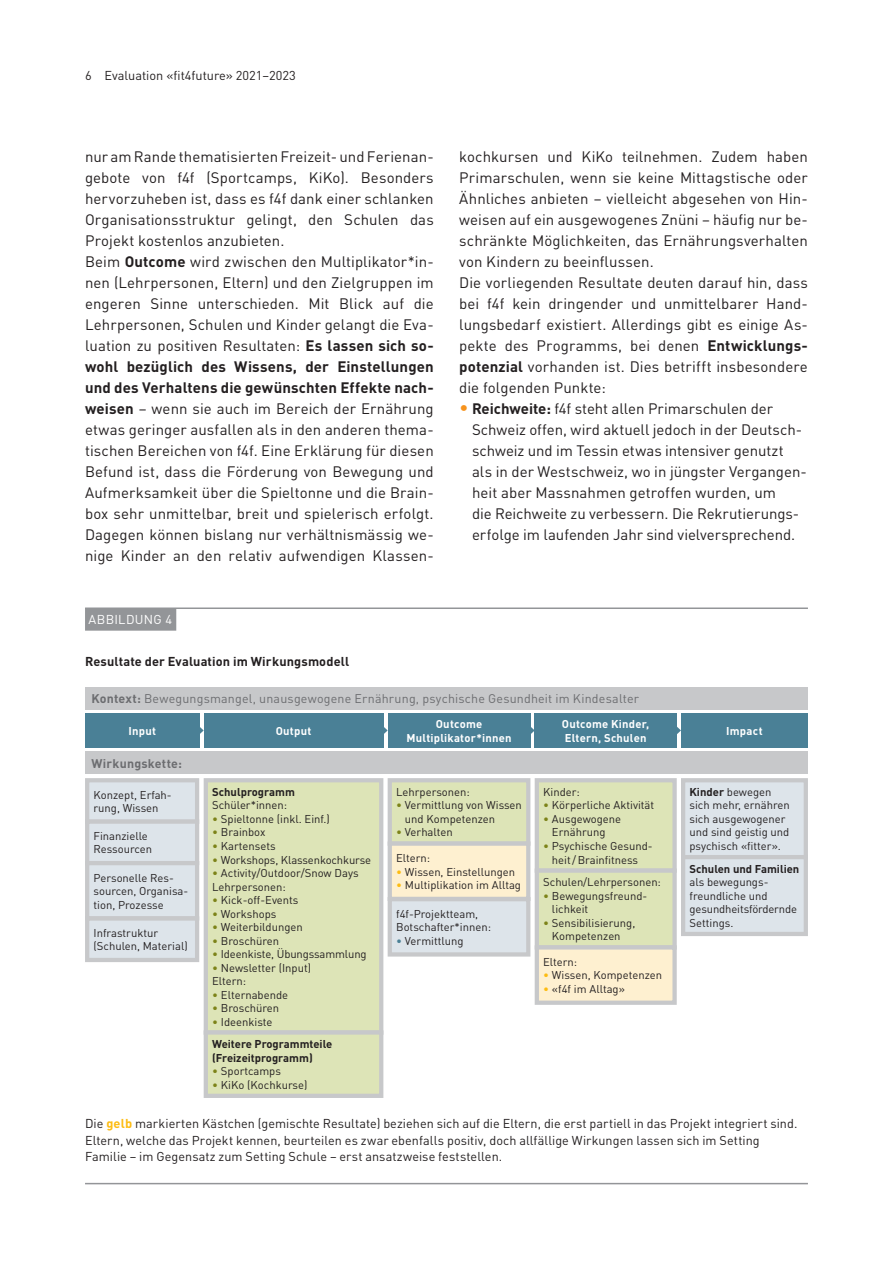
<style>
.page{position:relative;width:893px;height:1263px;background:#fff}
.page>*{position:absolute;margin:0;border:0;box-sizing:border-box;transform-origin:0 0}
.t1{font:15px/21px "DIN Pro";letter-spacing:.005em;color:#231f20}
.t2{font:12.75px/16.5px "DIN Pro";color:#231f20}
.t3{font:700 12.75px "DIN Pro";letter-spacing:.01em;color:#231f20}
.t4{font:12.75px "DIN Pro";letter-spacing:.02em;color:#fff}
.t5{font:12.45px "DIN Pro";letter-spacing:.015em;color:#6c6d70}
.t6{font:700 12.45px "DIN Pro";letter-spacing:.02em;color:#6c6d70}
.t7{font:11.25px/13.5px "DIN Pro";color:#231f20}
.t8{font:700 11.25px/13.5px "DIN Pro";letter-spacing:.02em;color:#fff;text-align:center}
.t9{font:700 11.25px/13.5px "DIN Pro";color:#231f20}
.s1{font-weight:700}
.s2{font-size:18px;color:#f7931d}
.s3{color:#7d8319}
.s4{color:#fdbc12}
.s5{color:#4a8096}
.s6{font-weight:700;color:#fdbc12}
</style>
<div class="page">
<hr style="left:85px;top:607px;width:723px;height:2px;background:#939598">
<div style="left:85px;top:608px;width:91px;height:23px;background:#939598"></div>
<div style="left:199px;top:713px;width:609px;height:34px;background:#4a8096"></div>
<div style="left:85px;top:752px;width:723px;height:22px;background:#c7c8ca"></div>
<div style="left:85px;top:687px;width:723px;height:22px;background:#c7c8ca"></div>
<div style="left:85px;top:713px;width:114px;height:34px;background:#4a8096"></div>
<svg style="left:85px;top:778px;width:723px;height:320px"></svg>
<hr style="left:85px;top:1183px;width:723px;height:1px;background:#939598">
<p class="t2" style="left:85px;top:66px;width:212px">6 Evaluation «fit4future» 2021–2023</p>
<p class="t1" style="left:85px;top:145px;width:350px">nur am Rande thematisierten Freizeit- und Ferienan&shy;gebote von f4f (Sportcamps, KiKo). Besonders hervorzuheben ist, dass es f4f dank einer schlanken Organisationsstruktur gelingt, den Schulen das Projekt kostenlos anzubieten.<br>Beim <span class="s1">Outcome</span> wird zwischen den Multiplikator*in&shy;nen (Lehrpersonen, Eltern) und den Zielgruppen im engeren Sinne unterschieden. Mit Blick auf die Lehrpersonen, Schulen und Kinder gelangt die Eva&shy;luation zu positiven Resultaten: <span class="s1">Es lassen sich so&shy;wohl bezüglich des Wissens, der Einstellungen und des Verhaltens die gewünschten Effekte nach&shy;weisen</span> – wenn sie auch im Bereich der Ernährung etwas geringer ausfallen als in den anderen thema&shy;tischen Bereichen von f4f. Eine Erklärung für diesen Befund ist, dass die Förderung von Bewegung und Aufmerksamkeit über die Spieltonne und die Brain&shy;box sehr unmittelbar, breit und spielerisch erfolgt.<br>Dagegen können bislang nur verhältnismässig we&shy;nige Kinder an den relativ aufwendigen Klassen-</p>
<p class="t1" style="left:459px;top:145px;width:350px">kochkursen und KiKo teilnehmen. Zudem haben Primarschulen, wenn sie keine Mittagstische oder Ähnliches anbieten – vielleicht abgesehen von Hin&shy;weisen auf ein ausgewogenes Znüni – häufig nur be&shy;schränkte Möglichkeiten, das Ernährungsverhalten von Kindern zu beeinflussen.<br>Die vorliegenden Resultate deuten darauf hin, dass bei f4f kein dringender und unmittelbarer Hand&shy;lungsbedarf existiert. Allerdings gibt es einige As&shy;pekte des Programms, bei denen <span class="s1">Entwicklungs&shy;potenzial</span> vorhanden ist. Dies betrifft insbesondere die folgenden Punkte:</p>
<p class="t1" style="left:472px;top:397px;width:336px;text-indent:-13px"><span class="s2">•</span> <span class="s1">Reichweite:</span> f4f steht allen Primarschulen der Schweiz offen, wird aktuell jedoch in der Deutsch&shy;schweiz und im Tessin etwas intensiver genutzt als in der Westschweiz, wo in jüngster Vergangen&shy;heit aber Massnahmen getroffen wurden, um<br>die Reichweite zu verbessern. Die Rekrutierungs&shy;erfolge im laufenden Jahr sind vielversprechend.</p>
<p class="t4" style="left:89px;top:611px;width:85px">ABBILDUNG 4</p>
<p class="t3" style="left:85px;top:653px;width:266px">Resultate der Evaluation im Wirkungsmodell</p>
<p class="t5" style="left:91px;top:690px;width:549px"><span class="s1">Kontext:</span> Bewegungsmangel, unausgewogene Ernährung, psychische Gesundheit im Kindesalter</p>
<p class="t8" style="left:128px;top:723px;width:29px">Input</p>
<p class="t8" style="left:276px;top:723px;width:37px">Output</p>
<p class="t8" style="left:406px;top:717px;width:107px">Outcome<br>Multiplikator*innen</p>
<p class="t8" style="left:562px;top:717px;width:89px;text-align:left">Outcome Kinder,<br>Eltern, Schulen</p>
<p class="t8" style="left:726px;top:723px;width:38px">Impact</p>
<p class="t6" style="left:91px;top:755px;width:92px">Wirkungskette:</p>
<p class="t9" style="left:212px;top:785px;width:84px">Schulprogramm</p>
<p class="t7" style="left:212px;top:798px;width:76px">Schüler*innen:</p>
<p class="t7" style="left:212px;top:812px;width:119px"><span class="s3">•</span> Spieltonne (inkl. Einf.)</p>
<p class="t7" style="left:212px;top:825px;width:55px"><span class="s3">•</span> Brainbox</p>
<p class="t7" style="left:212px;top:839px;width:65px"><span class="s3">•</span> Kartensets</p>
<p class="t7" style="left:212px;top:852px;width:161px"><span class="s3">•</span> Workshops, Klassenkochkurse</p>
<p class="t7" style="left:212px;top:866px;width:148px"><span class="s3">•</span> Activity/Outdoor/Snow Days<br>Lehrpersonen:</p>
<p class="t7" style="left:212px;top:893px;width:88px"><span class="s3">•</span> Kick-off-Events</p>
<p class="t7" style="left:212px;top:906px;width:66px"><span class="s3">•</span> Workshops</p>
<p class="t7" style="left:212px;top:920px;width:92px"><span class="s3">•</span> Weiterbildungen</p>
<p class="t7" style="left:212px;top:933px;width:68px"><span class="s3">•</span> Broschüren</p>
<p class="t7" style="left:212px;top:947px;width:156px"><span class="s3">•</span> Ideenkiste, Übungssammlung</p>
<p class="t7" style="left:212px;top:960px;width:100px"><span class="s3">•</span> Newsletter (Input)<br>Eltern:</p>
<p class="t7" style="left:212px;top:987px;width:77px"><span class="s3">•</span> Elternabende</p>
<p class="t7" style="left:212px;top:1001px;width:68px"><span class="s3">•</span> Broschüren</p>
<p class="t7" style="left:212px;top:1014px;width:62px"><span class="s3">•</span> Ideenkiste</p>
<p class="t7" style="left:94px;top:787px;width:80px">Konzept, Erfah&shy;rung, Wissen</p>
<p class="t7" style="left:689px;top:785px;width:102px"><span class="s1">Kinder</span> bewegen sich mehr, ernähren sich ausgewogener und sind geistig und psychisch «fitter».</p>
<p class="t9" style="left:689px;top:861px;width:111px">Schulen und Familien</p>
<p class="t7" style="left:689px;top:875px;width:109px">als bewegungs&shy;freundliche und gesundheitsfördernde<br>Settings.</p>
<p class="t7" style="left:543px;top:785px;width:38px">Kinder:</p>
<p class="t7" style="left:543px;top:798px;width:113px"><span class="s3">•</span> Körperliche Aktivität</p>
<p class="t7" style="left:552px;top:812px;width:71px;text-indent:-9px"><span class="s3">•</span> Ausgewogene<br>Ernährung</p>
<p class="t7" style="left:543px;top:839px;width:111px;text-align:center"><span class="s3">•</span> Psychische Gesund&shy;heit/Brainfitness</p>
<p class="t7" style="left:543px;top:875px;width:119px">Schulen/Lehrpersonen:</p>
<p class="t7" style="left:552px;top:888px;width:97px;text-indent:-9px"><span class="s3">•</span> Bewegungsfreund&shy;lichkeit</p>
<p class="t7" style="left:543px;top:915px;width:94px;text-align:center"><span class="s3">•</span> Sensibilisierung,<br>Kompetenzen</p>
<p class="t7" style="left:543px;top:954px;width:36px">Eltern:</p>
<p class="t7" style="left:543px;top:968px;width:120px"><span class="s4">•</span> Wissen, Kompetenzen</p>
<p class="t7" style="left:543px;top:981px;width:83px"><span class="s4">•</span> «f4f im Alltag»</p>
<p class="t7" style="left:396px;top:785px;width:75px">Lehrpersonen:</p>
<p class="t7" style="left:405px;top:798px;width:118px;text-indent:-9px"><span class="s3">•</span> Vermittlung von Wissen und Kompetenzen</p>
<p class="t7" style="left:396px;top:825px;width:58px"><span class="s3">•</span> Verhalten</p>
<p class="t7" style="left:396px;top:851px;width:36px">Eltern:</p>
<p class="t7" style="left:396px;top:864px;width:120px"><span class="s4">•</span> Wissen, Einstellungen</p>
<p class="t7" style="left:396px;top:878px;width:126px"><span class="s4">•</span> Multiplikation im Alltag</p>
<p class="t7" style="left:396px;top:906px;width:96px">f4f-Projektteam,<br>Botschafter*innen:</p>
<p class="t7" style="left:396px;top:933px;width:69px"><span class="s5">•</span> Vermittlung</p>
<p class="t7" style="left:94px;top:829px;width:60px">Finanzielle<br>Ressourcen</p>
<p class="t7" style="left:94px;top:870px;width:96px">Personelle Res&shy;sourcen, Organisa&shy;tion, Prozesse</p>
<p class="t7" style="left:94px;top:925px;width:96px">Infrastruktur (Schulen, Material)</p>
<p class="t9" style="left:212px;top:1037px;width:122px">Weitere Programmteile (Freizeitprogramm)</p>
<p class="t7" style="left:212px;top:1064px;width:70px"><span class="s3">•</span> Sportcamps</p>
<p class="t7" style="left:212px;top:1077px;width:97px"><span class="s3">•</span> KiKo (Kochkurse)</p>
<p class="t2" style="left:85px;top:1115px;width:714px">Die <span class="s6">gelb</span> markierten Kästchen (gemischte Resultate) beziehen sich auf die Eltern, die erst partiell in das Projekt integriert sind.<br>Eltern, welche das Projekt kennen, beurteilen es zwar ebenfalls positiv, doch allfällige Wirkungen lassen sich im Setting<br>Familie – im Gegensatz zum Setting Schule – erst ansatzweise feststellen.</p>
</div>
